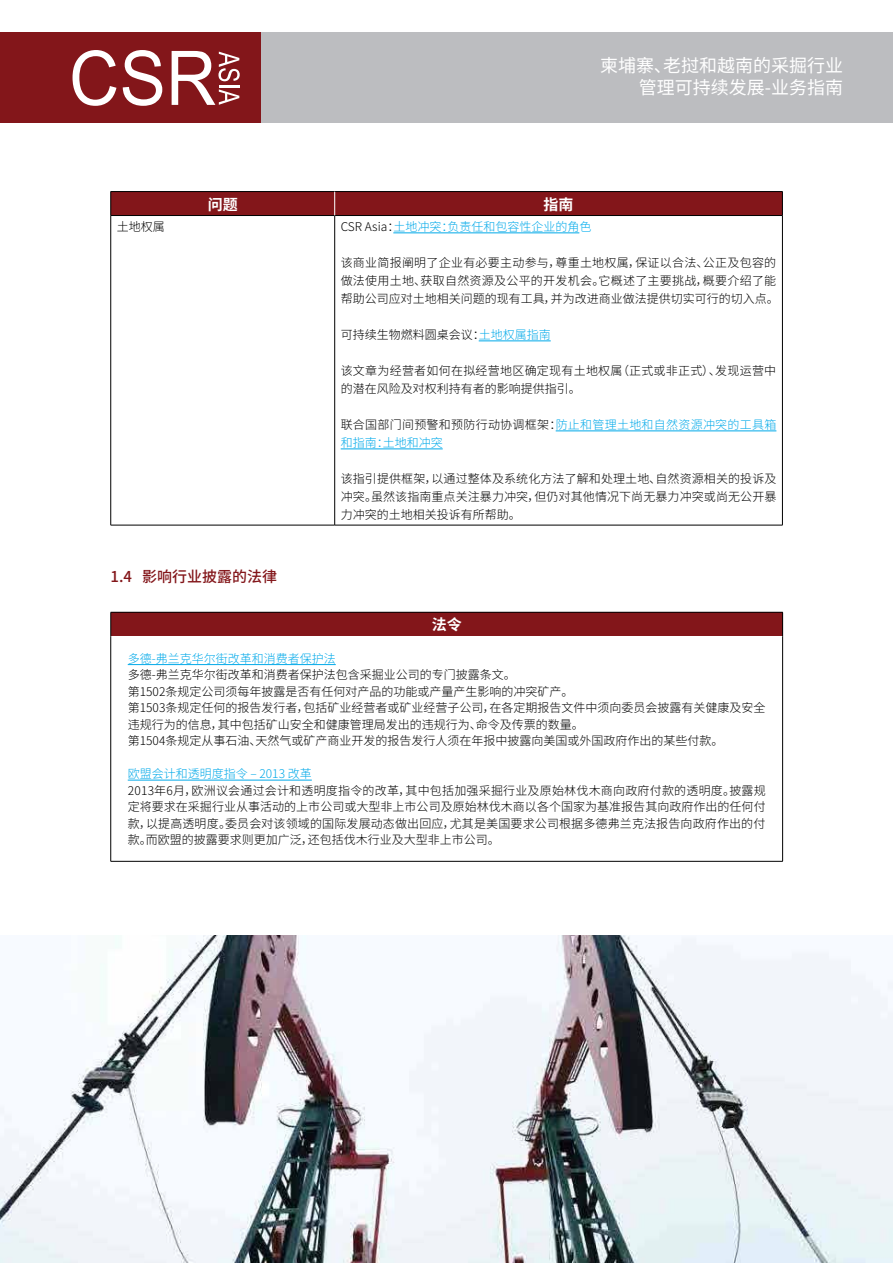
<style>
.page{position:relative;width:893px;height:1263px;background:#fff}
.page>*{position:absolute;margin:0;border:0;box-sizing:border-box;transform-origin:0 0}
.t1{font:18px/21.6px "Noto Sans CJ Ksc";color:#fff;text-align:right}
.t2{font:500 15px "Noto Sans CJ Ksc";color:#83161a}
.t3{font:700 15px "Noto Sans CJ Ksc";color:#fff}
.t4{font:300 12px/16.5px "Noto Sans CJ Ksc";color:#000;text-align:justify}
.t5{font:300 12px/18px "Noto Sans CJ Ksc";letter-spacing:.02em;color:#000}
.t6{font:300 12px "Noto Sans CJ Ksc";color:#00a9e9}
.t7{font:300 12px/18px "Noto Sans CJ Ksc";letter-spacing:.025em;color:#00a9e9}
.s1{color:#000}
.s2{color:#00aeef}
.s3{color:#00a9e9}
</style>
<div class="page">
<div style="left:0;top:33px;width:893px;height:90px;background:#bcbdc0"></div>
<div style="left:0;top:33px;width:260px;height:90px;background:#83161a"></div>
<svg style="left:73px;top:50px;width:43px;height:56px"></svg>
<svg style="left:123px;top:50px;width:39px;height:56px"></svg>
<svg style="left:172px;top:51px;width:68px;height:54px"></svg>
<hr style="left:111px;top:191px;width:224px;height:1px;background:#000">
<hr style="left:335px;top:191px;width:448px;height:1px;background:#000">
<hr style="left:111px;top:215px;width:224px;height:1px;background:#000">
<hr style="left:335px;top:215px;width:448px;height:1px;background:#000">
<hr style="left:110px;top:216px;width:1px;height:309px;background:#000">
<hr style="left:334px;top:216px;width:1px;height:309px;background:#000">
<hr style="left:782px;top:216px;width:1px;height:309px;background:#000">
<hr style="left:111px;top:525px;width:224px;height:1px;background:#000">
<hr style="left:335px;top:525px;width:448px;height:1px;background:#000">
<div style="left:110px;top:192px;width:673px;height:23px;background:#83161a"></div>
<hr style="left:393px;top:233px;width:186px;height:1px;background:#00a9e9">
<hr style="left:479px;top:341px;width:72px;height:1px;background:#00a9e9">
<hr style="left:556px;top:431px;width:220px;height:1px;background:#00a9e9">
<hr style="left:341px;top:449px;width:102px;height:1px;background:#00a9e9">
<div style="left:111px;top:612px;width:672px;height:24px;background:#83161a"></div>
<hr style="left:111px;top:612px;width:672px;height:1px;background:#000">
<svg style="left:110px;top:612px;width:1px;height:24px"></svg>
<svg style="left:782px;top:612px;width:1px;height:24px"></svg>
<hr style="left:110px;top:636px;width:1px;height:225px;background:#000">
<hr style="left:782px;top:636px;width:1px;height:225px;background:#000">
<hr style="left:111px;top:861px;width:672px;height:1px;background:#000">
<hr style="left:128px;top:664px;width:208px;height:1px;background:#00a9e9">
<hr style="left:128px;top:780px;width:184px;height:1px;background:#00a9e9">
<img style="left:0;top:936px;width:893px;height:327px">
<h1 class="t1" style="left:600px;top:55px;width:244px">柬埔寨、老挝和越南的采掘行业管理可持续发展-业务指南</h1>
<p class="t3" style="left:208px;top:196px;width:31px">问题</p>
<p class="t3" style="left:544px;top:196px;width:31px">指南</p>
<p class="t4" style="left:117px;top:219px;width:49px">土地权属</p>
<p class="t6" style="left:341px;top:220px;width:252px"><span class="s1">CSR Asia：</span>土地冲突：负责任和包容性企业的角<span class="s2">色</span></p>
<p class="t5" style="left:341px;top:254px;width:440px">该商业简报阐明了企业有必要主动参与，尊重土地权属，保证以合法、公正及包容的做法使用土地、获取自然资源及公平的开发机会。它概述了主要挑战，概要介绍了能帮助公司应对土地相关问题的现有工具，并为改进商业做法提供切实可行的切入点。</p>
<p class="t4" style="left:341px;top:327px;width:211px">可持续生物燃料圆桌会议：<span class="s3">土地权属指南</span></p>
<p class="t5" style="left:341px;top:362px;width:437px">该文章为经营者如何在拟经营地区确定现有土地权属（正式或非正式）、发现运营中的潜在风险及对权利持有者的影响提供指引。</p>
<p class="t7" style="left:341px;top:416px;width:437px"><span class="s1">联合国部门间预警和预防行动协调框架：</span>防止和管理土地和自然资源冲突的工具箱和指南：土地和冲突</p>
<p class="t4" style="left:341px;top:470px;width:437px;line-height:18px">该指引提供框架，以通过整体及系统化方法了解和处理土地、自然资源相关的投诉及冲突。虽然该指南重点关注暴力冲突，但仍对其他情况下尚无暴力冲突或尚无公开暴力冲突的土地相关投诉有所帮助。</p>
<p class="t2" style="left:111px;top:568px;width:168px">1.4 影响行业披露的法律</p>
<p class="t3" style="left:432px;top:616px;width:31px">法令</p>
<p class="t6" style="left:128px;top:652px;width:209px">多德-弗兰克华尔街改革和消费者保护法</p>
<p class="t4" style="left:128px;top:667px;width:639px;text-align:left">多德-弗兰克华尔街改革和消费者保护法包含采掘业公司的专门披露条文。<br>第1502条规定公司须每年披露是否有任何对产品的功能或产量产生影响的冲突矿产。<br>第1503条规定任何的报告发行者，包括矿业经营者或矿业经营子公司，在各定期报告文件中须向委员会披露有关健康及安全违规行为的信息，其中包括矿山安全和健康管理局发出的违规行为、命令及传票的数量。<br>第1504条规定从事石油、天然气或矿产商业开发的报告发行人须在年报中披露向美国或外国政府作出的某些付款。</p>
<p class="t6" style="left:128px;top:767px;width:186px">欧盟会计和透明度指令 – 2013 改革</p>
<p class="t4" style="left:128px;top:782px;width:639px">2013年6月，欧洲议会通过会计和透明度指令的改革，其中包括加强采掘行业及原始林伐木商向政府付款的透明度。披露规定将要求在采掘行业从事活动的上市公司或大型非上市公司及原始林伐木商以各个国家为基准报告其向政府作出的任何付款，以提高透明度。委员会对该领域的国际发展动态做出回应，尤其是美国要求公司根据多德弗兰克法报告向政府作出的付款。而欧盟的披露要求则更加广泛，还包括伐木行业及大型非上市公司。</p>
</div>
